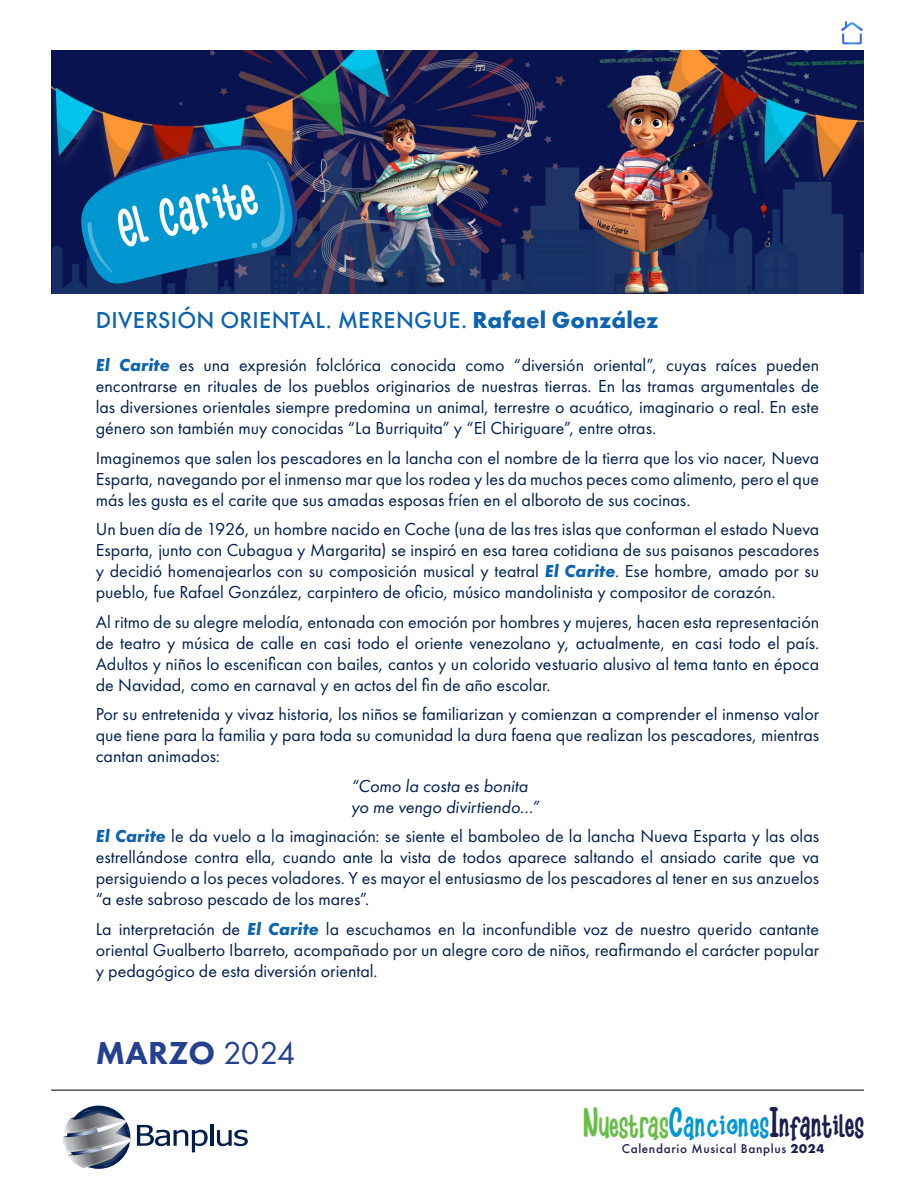
<style>
.page{position:relative;width:915px;height:1191px;background:#fff}
.page>*{position:absolute;margin:0;border:0;box-sizing:border-box;transform-origin:0 0}
.t1{font:54px "Kidz Demo";color:#fff;scale:.92 1}
.t2{font:800 33px "Futura PT";letter-spacing:.01em;color:#25408f}
.t3{font:32.85px "Kidz Demo";color:#1c1f4e;scale:.92 1}
.t4{font:500 24px "Futura PT";letter-spacing:.01em;color:#0e63af}
.t5{font:18px/21px "Futura PT";color:#001f4f;text-align:justify}
.t6{font:italic 18px/21px "Futura PT";color:#001f4f}
.t7{font:500 13.2px "Futura PT";letter-spacing:.05em;color:#1c1f4e}
.s1{font-weight:700}
.s2{font-weight:700;font-style:italic;color:#0e63af}
.s3{font-weight:400}
.s4{font-size:43.5px;color:#68bd49}
.s5{color:#68bd49}
.s6{font-size:43.5px;color:#0097d6}
.s7{color:#0097d6}
.s8{font-size:43.5px}
</style>
<div class="page">
<hr style="left:51px;top:1089px;width:812px;height:1px;background:#000">
<svg style="left:67px;top:1105px;width:63px;height:63px"></svg>
<svg style="left:63px;top:1109px;width:68px;height:58px"></svg>
<svg style="left:137px;top:1124px;width:70px;height:28px"></svg>
<hr style="left:210px;top:1124px;width:3px;height:21px;background:#001d4c">
<svg style="left:217px;top:1129px;width:31px;height:17px"></svg>
<svg style="left:841px;top:21px;width:21px;height:23px"></svg>
<img style="left:51px;top:51px;width:812px;height:242px">
<svg style="left:81px;top:145px;width:216px;height:138px;background:#0e77ac"></svg>
<h1 class="t1" style="left:113px;top:208px;width:155px;rotate:-14deg">El Carite</h1>
<h3 class="t4" style="left:96px;top:306px;width:564px">DIVERSIÓN ORIENTAL. MERENGUE. <span class="s1">Rafael González</span></h3>
<p class="t5" style="left:96px;top:354px;width:724px"><span class="s2">El Carite</span> es una expresión folclórica conocida como “diversión oriental”, cuyas raíces pueden encontrarse en rituales de los pueblos originarios de nuestras tierras. En las tramas argumentales de las diversiones orientales siempre predomina un animal, terrestre o acuático, imaginario o real. En este género son también muy conocidas “La Burriquita” y “El Chiriguare”, entre otras.</p>
<p class="t5" style="left:96px;top:447px;width:724px">Imaginemos que salen los pescadores en la lancha con el nombre de la tierra que los vio nacer, Nueva Esparta, navegando por el inmenso mar que los rodea y les da muchos peces como alimento, pero el que más les gusta es el carite que sus amadas esposas fríen en el alboroto de sus cocinas.</p>
<p class="t5" style="left:96px;top:518px;width:724px">Un buen día de 1926, un hombre nacido en Coche (una de las tres islas que conforman el estado Nueva Esparta, junto con Cubagua y Margarita) se inspiró en esa tarea cotidiana de sus paisanos pescadores y decidió homenajearlos con su composición musical y teatral <span class="s2">El Carite</span>. Ese hombre, amado por su pueblo, fue Rafael González, carpintero de oficio, músico mandolinista y compositor de corazón.</p>
<p class="t5" style="left:96px;top:611px;width:724px">Al ritmo de su alegre melodía, entonada con emoción por hombres y mujeres, hacen esta representación de teatro y música de calle en casi todo el oriente venezolano y, actualmente, en casi todo el país.<br>Adultos y niños lo escenifican con bailes, cantos y un colorido vestuario alusivo al tema tanto en época de Navidad, como en carnaval y en actos del fin de año escolar.</p>
<p class="t5" style="left:96px;top:703px;width:724px">Por su entretenida y vivaz historia, los niños se familiarizan y comienzan a comprender el inmenso valor que tiene para la familia y para toda su comunidad la dura faena que realizan los pescadores, mientras cantan animados:</p>
<p class="t6" style="left:351px;top:775px;width:190px">“Como la costa es bonita yo me vengo divirtiendo…”</p>
<p class="t5" style="left:96px;top:825px;width:724px"><span class="s2">El Carite</span> le da vuelo a la imaginación: se siente el bamboleo de la lancha Nueva Esparta y las olas estrellándose contra ella, cuando ante la vista de todos aparece saltando el ansiado carite que va persiguiendo a los peces voladores. Y es mayor el entusiasmo de los pescadores al tener en sus anzuelos “a este sabroso pescado de los mares”.</p>
<p class="t5" style="left:96px;top:918px;width:724px">La interpretación de <span class="s2">El Carite</span> la escuchamos en la inconfundible voz de nuestro querido cantante oriental Gualberto Ibarreto, acompañado por un alegre coro de niños, reafirmando el carácter popular y pedagógico de esta diversión oriental.</p>
<h2 class="t2" style="left:96px;top:1032px;width:201px">MARZO <span class="s3">2024</span></h2>
<h3 class="t3" style="left:582px;top:1112px;width:307px"><span class="s4">N</span><span class="s5">uestras</span><span class="s6">C</span><span class="s7">anciones</span><span class="s8">I</span>nfantiles</h3>
<p class="t7" style="left:621px;top:1140px;width:204px">Calendario Musical Banplus <span class="s1">2024</span></p>
</div>
